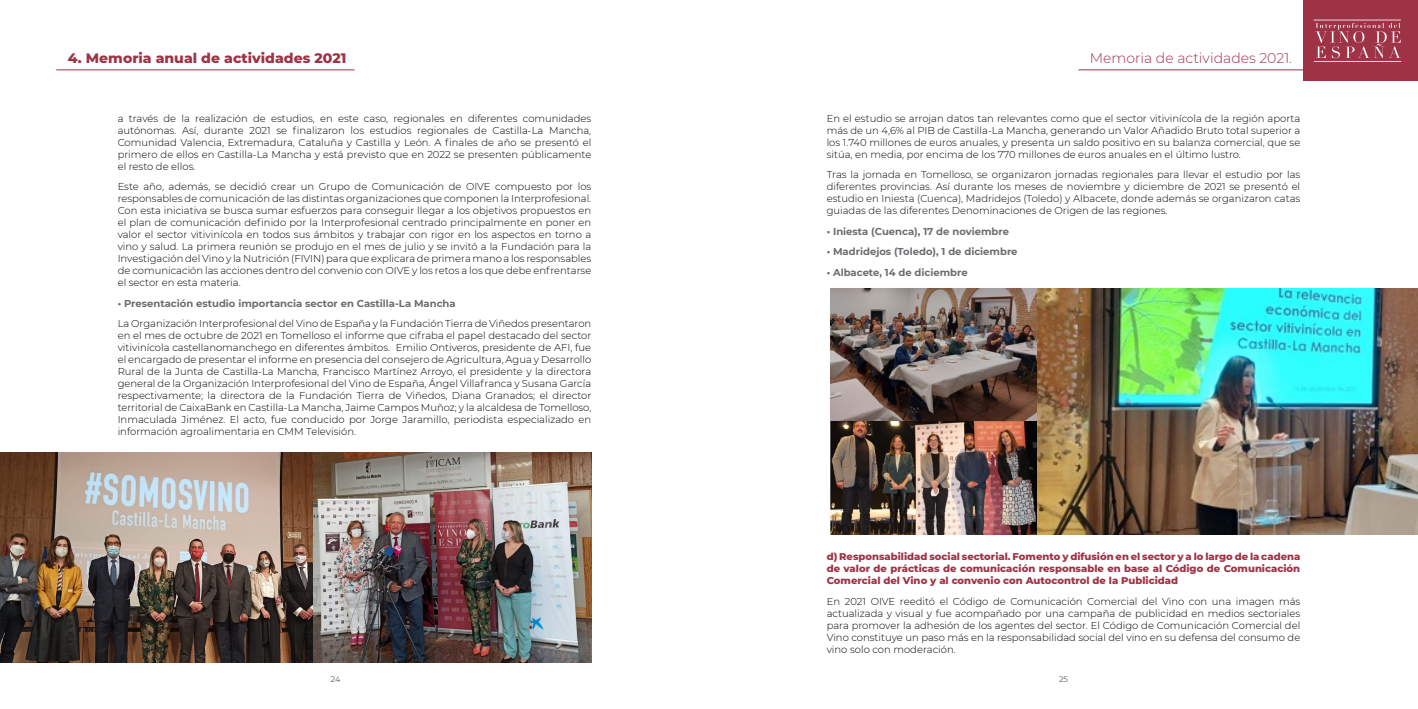
<style>
.page{position:relative;width:1418px;height:709px;background:#fff}
.page>*{position:absolute;margin:0;border:0;box-sizing:border-box;transform-origin:0 0}
.t1{font:800 14px "Montserrat";color:#9e3346}
.t2{font:300 14px "Montserrat";color:#9e3346}
.t3{font:300 10px/12px "Montserrat";color:#000;text-align:justify}
.t4{font:800 10px/12px "Montserrat";color:#9e3346;text-align:justify}
.t5{font:700 10px "Montserrat";color:#6c6d70}
.t6{font:300 8px "Montserrat";color:#231f20}
</style>
<div class="page">
<div style="left:1303px;top:0;width:114px;height:80px;background:#9e3346"></div>
<svg style="left:1313px;top:20px;width:88px;height:42px"></svg>
<hr style="left:1078px;top:70px;width:225px;height:1px;background:#9e3346">
<hr style="left:56px;top:70px;width:298px;height:1px;background:#9e3346">
<img style="left:0;top:453px;width:591px;height:209px">
<img style="left:830px;top:288px;width:587px;height:246px">
<img style="left:830px;top:288px;width:206px;height:132px">
<p class="t1" style="left:68px;top:48px;width:280px">4. Memoria anual de actividades 2021</p>
<p class="t2" style="left:1089px;top:49px;width:204px">Memoria de actividades 2021.</p>
<p class="t3" style="left:118px;top:112px;width:475px">a través de la realización de estudios, en este caso, regionales en diferentes comunidades autónomas. Así, durante 2021 se finalizaron los estudios regionales de Castilla-La Mancha, Comunidad Valencia, Extremadura, Cataluña y Castilla y León. A finales de año se presentó el primero de ellos en Castilla-La Mancha y está previsto que en 2022 se presenten públicamente el resto de ellos.</p>
<p class="t3" style="left:118px;top:180px;width:475px">Este año, además, se decidió crear un Grupo de Comunicación de OIVE compuesto por los responsables de comunicación de las distintas organizaciones que componen la Interprofesional.<br>Con esta iniciativa se busca sumar esfuerzos para conseguir llegar a los objetivos propuestos en el plan de comunicación definido por la Interprofesional centrado principalmente en poner en valor el sector vitivinícola en todos sus ámbitos y trabajar con rigor en los aspectos en torno a vino y salud. La primera reunión se produjo en el mes de julio y se invitó a la Fundación para la Investigación del Vino y la Nutrición (FIVIN) para que explicara de primera mano a los responsables de comunicación las acciones dentro del convenio con OIVE y los retos a los que debe enfrentarse el sector en esta materia.</p>
<p class="t5" style="left:118px;top:296px;width:339px">• Presentación estudio importancia sector en Castilla-La Mancha</p>
<p class="t3" style="left:118px;top:317px;width:475px">La Organización Interprofesional del Vino de España y la Fundación Tierra de Viñedos presentaron en el mes de octubre de 2021 en Tomelloso el informe que cifraba el papel destacado del sector vitivinícola castellanomanchego en diferentes ámbitos. Emilio Ontiveros, presidente de AFI, fue el encargado de presentar el informe en presencia del consejero de Agricultura, Agua y Desarrollo Rural de la Junta de Castilla-La Mancha, Francisco Martínez Arroyo, el presidente y la directora general de la Organización Interprofesional del Vino de España, Ángel Villafranca y Susana García respectivamente; la directora de la Fundación Tierra de Viñedos, Diana Granados; el director territorial de CaixaBank en Castilla-La Mancha, Jaime Campos Muñoz; y la alcaldesa de Tomelloso, Inmaculada Jiménez. El acto, fue conducido por Jorge Jaramillo, periodista especializado en información agroalimentaria en CMM Televisión.</p>
<p class="t3" style="left:826px;top:112px;width:475px">En el estudio se arrojan datos tan relevantes como que el sector vitivinícola de la región aporta más de un 4,6% al PIB de Castilla-La Mancha, generando un Valor Añadido Bruto total superior a los 1.740 millones de euros anuales, y presenta un saldo positivo en su balanza comercial, que se sitúa, en media, por encima de los 770 millones de euros anuales en el último lustro.</p>
<p class="t3" style="left:826px;top:168px;width:475px">Tras la jornada en Tomelloso, se organizaron jornadas regionales para llevar el estudio por las diferentes provincias. Así durante los meses de noviembre y diciembre de 2021 se presentó el estudio en Iniesta (Cuenca), Madridejos (Toledo) y Albacete, donde además se organizaron catas guiadas de las diferentes Denominaciones de Origen de las regiones.</p>
<p class="t5" style="left:826px;top:224px;width:184px">• Iniesta (Cuenca), 17 de noviembre</p>
<p class="t5" style="left:826px;top:244px;width:192px">• Madridejos (Toledo), 1 de diciembre</p>
<p class="t5" style="left:826px;top:265px;width:142px">• Albacete, 14 de diciembre</p>
<p class="t4" style="left:826px;top:550px;width:475px">d) Responsabilidad social sectorial. Fomento y difusión en el sector y a lo largo de la cadena de valor de prácticas de comunicación responsable en base al Código de Comunicación Comercial del Vino y al convenio con Autocontrol de la Publicidad</p>
<p class="t3" style="left:826px;top:595px;width:475px">En 2021 OIVE reeditó el Código de Comunicación Comercial del Vino con una imagen más actualizada y visual y fue acompañado por una campaña de publicidad en medios sectoriales para promover la adhesión de los agentes del sector. El Código de Comunicación Comercial del Vino constituye un paso más en la responsabilidad social del vino en su defensa del consumo de vino solo con moderación.</p>
<p class="t6" style="left:331px;top:674px;width:11px">24</p>
<p class="t6" style="left:1059px;top:674px;width:10px">25</p>
</div>
